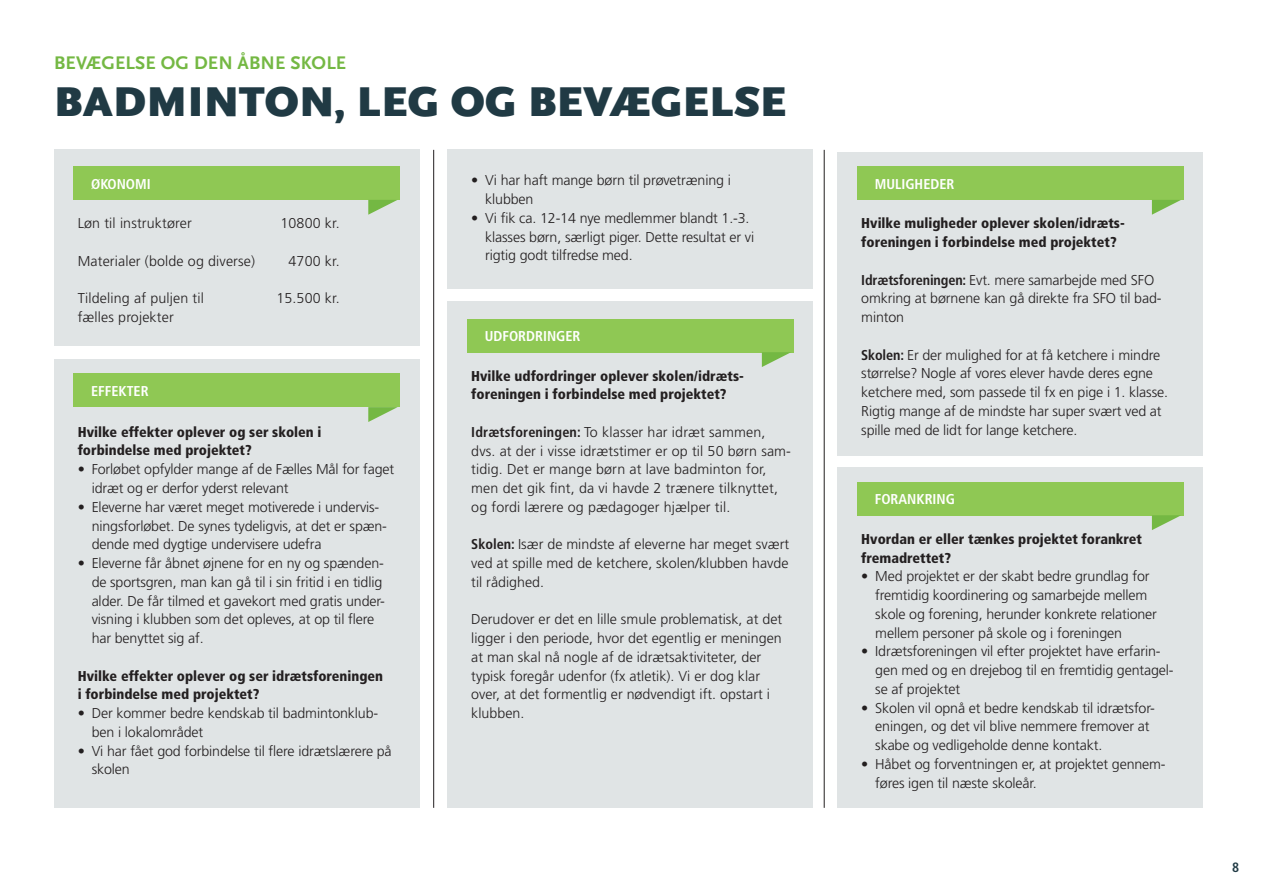
<style>
.page{position:relative;width:1263px;height:893px;background:#fff}
.page>*{position:absolute;margin:0;border:0;box-sizing:border-box;transform-origin:0 0}
.t1{font:900 43.5px "Scala Sans OT";letter-spacing:.01em;color:#203a44}
.t2{font:700 19.05px "Scala Sans OT";letter-spacing:.01em;color:#74b843}
.t3{font:300 14.25px/18.8px "Frutiger";letter-spacing:-.01em;color:#231f20}
.t4{font:900 condensed 14.25px/18.8px "Frutiger";color:#231f20}
.t5{font:300 14.25px/18.8px "Frutiger";letter-spacing:.01em;color:#231f20}
.t6{font:700 condensed 14.25px "Frutiger";color:#fff}
.t7{font:700 condensed 13.5px "Frutiger";color:#203a44}
.s1{font-weight:700;font-stretch:condensed}
</style>
<div class="page">
<div style="left:54px;top:150px;width:366px;height:196px;background:#e0e4e5"></div>
<div style="left:54px;top:359px;width:366px;height:449px;background:#e0e4e5"></div>
<div style="left:448px;top:150px;width:365px;height:139px;background:#e0e4e5"></div>
<div style="left:73px;top:166px;width:327px;height:34px;background:#8fc854"></div>
<div style="left:73px;top:374px;width:327px;height:33px;background:#8fc854"></div>
<svg style="left:368px;top:200px;width:29px;height:15px"></svg>
<svg style="left:368px;top:407px;width:30px;height:15px"></svg>
<hr style="left:433px;top:150px;width:1px;height:658px;background:#231f20">
<hr style="left:824px;top:150px;width:1px;height:658px;background:#231f20">
<div style="left:448px;top:301px;width:365px;height:507px;background:#e0e4e5"></div>
<div style="left:837px;top:152px;width:366px;height:304px;background:#e0e4e5"></div>
<div style="left:837px;top:467px;width:366px;height:341px;background:#e0e4e5"></div>
<div style="left:467px;top:319px;width:326px;height:33px;background:#8fc854"></div>
<div style="left:857px;top:166px;width:326px;height:34px;background:#8fc854"></div>
<div style="left:857px;top:482px;width:326px;height:33px;background:#8fc854"></div>
<svg style="left:762px;top:352px;width:29px;height:15px"></svg>
<svg style="left:1152px;top:200px;width:29px;height:15px"></svg>
<svg style="left:1152px;top:515px;width:29px;height:15px"></svg>
<h2 class="t2" style="left:54px;top:52px;width:294px">BEVÆGELSE OG DEN ÅBNE SKOLE</h2>
<h1 class="t1" style="left:54px;top:77px;width:734px">BADMINTON, LEG OG BEVÆGELSE</h1>
<p class="t6" style="left:91px;top:175px;width:61px">ØKONOMI</p>
<p class="t5" style="left:78px;top:214px;width:116px">Løn til instruktører</p>
<p class="t5" style="left:78px;top:252px;width:179px">Materialer (bolde og diverse)</p>
<p class="t5" style="left:78px;top:289px;width:128px">Tildeling af puljen til fælles projekter</p>
<p class="t3" style="left:280px;top:214px;width:61px">10800 kr.</p>
<p class="t3" style="left:288px;top:252px;width:53px">4700 kr.</p>
<p class="t3" style="left:276px;top:289px;width:65px">15.500 kr.</p>
<p class="t6" style="left:91px;top:382px;width:59px">EFFEKTER</p>
<p class="t4" style="left:78px;top:422px;width:245px">Hvilke effekter oplever og ser skolen i forbindelse med projektet?</p>
<p class="t3" style="left:92px;top:460px;width:304px;text-indent:-14px">• Forløbet opfylder mange af de Fælles Mål for faget idræt og er derfor yderst relevant</p>
<p class="t3" style="left:92px;top:498px;width:297px;text-indent:-14px">• Eleverne har været meget motiverede i undervis&shy;ningsforløbet. De synes tydeligvis, at det er spæn&shy;dende med dygtige undervisere udefra</p>
<p class="t3" style="left:92px;top:554px;width:295px;text-indent:-14px">• Eleverne får åbnet øjnene for en ny og spænden&shy;de sportsgren, man kan gå til i sin fritid i en tidlig alder. De får tilmed et gavekort med gratis under&shy;visning i klubben som det opleves, at op til flere har benyttet sig af.</p>
<p class="t4" style="left:78px;top:666px;width:307px">Hvilke effekter oplever og ser idrætsforeningen i forbindelse med projektet?</p>
<p class="t3" style="left:92px;top:704px;width:288px;text-indent:-14px">• Der kommer bedre kendskab til badmintonklub&shy;ben i lokalområdet</p>
<p class="t3" style="left:92px;top:741px;width:302px;text-indent:-14px">• Vi har fået god forbindelse til flere idrætslærere på skolen</p>
<p class="t3" style="left:485px;top:171px;width:247px;text-indent:-14px">• Vi har haft mange børn til prøvetræning i klubben</p>
<p class="t3" style="left:485px;top:209px;width:270px;text-indent:-14px">• Vi fik ca. 12-14 nye medlemmer blandt 1.-3. klasses børn, særligt piger. Dette resultat er vi rigtig godt tilfredse med.</p>
<p class="t6" style="left:485px;top:327px;width:97px">UDFORDRINGER</p>
<p class="t4" style="left:471px;top:366px;width:274px">Hvilke udfordringer oplever skolen/idræts&shy;foreningen i forbindelse med projektet?</p>
<p class="t5" style="left:471px;top:423px;width:321px"><span class="s1">Idrætsforeningen:</span> To klasser har idræt sammen, dvs. at der i visse idrætstimer er op til 50 børn sam&shy;tidig. Det er mange børn at lave badminton for, men det gik fint, da vi havde 2 trænere tilknyttet, og fordi lærere og pædagoger hjælper til.</p>
<p class="t3" style="left:471px;top:535px;width:319px;text-align:justify"><span class="s1">Skolen:</span> Især de mindste af eleverne har meget svært ved at spille med de ketchere, skolen/klubben havde til rådighed.</p>
<p class="t3" style="left:471px;top:610px;width:312px">Derudover er det en lille smule problematisk, at det ligger i den periode, hvor det egentlig er meningen at man skal nå nogle af de idrætsaktiviteter, der typisk foregår udenfor (fx atletik). Vi er dog klar over, at det formentlig er nødvendigt ift. opstart i klubben.</p>
<p class="t6" style="left:875px;top:175px;width:81px">MULIGHEDER</p>
<p class="t4" style="left:861px;top:214px;width:265px">Hvilke muligheder oplever skolen/idræts&shy;foreningen i forbindelse med projektet?</p>
<p class="t3" style="left:861px;top:270px;width:302px"><span class="s1">Idrætsforeningen:</span> Evt. mere samarbejde med SFO omkring at børnene kan gå direkte fra SFO til bad&shy;minton</p>
<p class="t3" style="left:861px;top:345px;width:308px"><span class="s1">Skolen:</span> Er der mulighed for at få ketchere i mindre størrelse? Nogle af vores elever havde deres egne ketchere med, som passede til fx en pige i 1. klasse.<br>Rigtig mange af de mindste har super svært ved at spille med de lidt for lange ketchere.</p>
<p class="t6" style="left:875px;top:491px;width:82px">FORANKRING</p>
<p class="t4" style="left:861px;top:529px;width:282px">Hvordan er eller tænkes projektet forankret fremadrettet?</p>
<p class="t3" style="left:875px;top:567px;width:283px;text-indent:-14px">• Med projektet er der skabt bedre grundlag for fremtidig koordinering og samarbejde mellem skole og forening, herunder konkrete relationer mellem personer på skole og i foreningen</p>
<p class="t3" style="left:875px;top:642px;width:300px;text-indent:-14px">• Idrætsforeningen vil efter projektet have erfarin&shy;gen med og en drejebog til en fremtidig gentagel&shy;se af projektet</p>
<p class="t3" style="left:875px;top:698px;width:281px;text-indent:-14px">• Skolen vil opnå et bedre kendskab til idrætsfor&shy;eningen, og det vil blive nemmere fremover at skabe og vedligeholde denne kontakt.</p>
<p class="t3" style="left:875px;top:755px;width:292px;text-indent:-14px">• Håbet og forventningen er, at projektet gennem&shy;føres igen til næste skoleår.</p>
<p class="t7" style="left:1232px;top:860px;width:9px">8</p>
</div>
